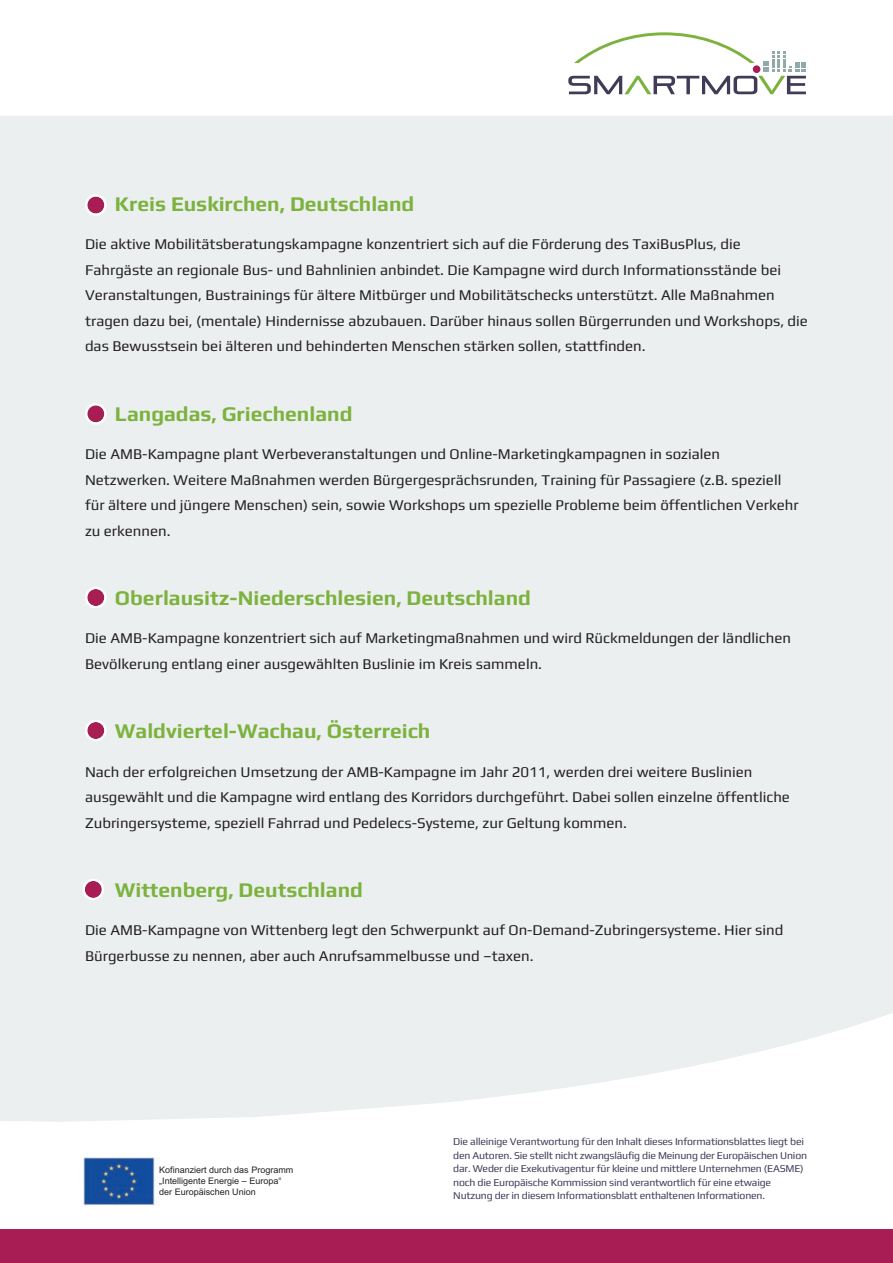
<style>
.page{position:relative;width:893px;height:1263px;background:#fff}
.page>*{position:absolute;margin:0;border:0;box-sizing:border-box;transform-origin:0 0}
.t1{font:700 21px "Play";color:#7cb23e}
.t2{font:15px/25.5px "Play";color:#231f20}
.t3{font:10.5px/13.5px "Play";letter-spacing:-.02em;color:#413b58}
.t4{font:9px/10.8px "Arial";color:#231f20}
</style>
<div class="page">
<div style="left:0;top:116px;width:893px;height:1006px;background:#ecefef"></div>
<svg style="left:568px;top:32px;width:238px;height:62px"></svg>
<div style="left:0;top:1229px;width:893px;height:34px;background:#a91d55"></div>
<svg style="left:85px;top:194px;width:22px;height:22px"></svg>
<svg style="left:85px;top:403px;width:22px;height:22px"></svg>
<svg style="left:85px;top:587px;width:22px;height:21px"></svg>
<svg style="left:85px;top:720px;width:22px;height:21px"></svg>
<svg style="left:83px;top:879px;width:21px;height:21px"></svg>
<img style="left:84px;top:1158px;width:71px;height:48px">
<h1 class="t1" style="left:115px;top:191px;width:301px">Kreis Euskirchen, Deutschland</h1>
<p class="t2" style="left:85px;top:231px;width:724px">Die aktive Mobilitätsberatungskampagne konzentriert sich auf die Förderung des TaxiBusPlus, die Fahrgäste an regionale Bus- und Bahnlinien anbindet. Die Kampagne wird durch Informationsstände bei Veranstaltungen, Bustrainings für ältere Mitbürger und Mobilitätschecks unterstützt. Alle Maßnahmen tragen dazu bei, (mentale) Hindernisse abzubauen. Darüber hinaus sollen Bürgerrunden und Workshops, die das Bewusstsein bei älteren und behinderten Menschen stärken sollen, stattfinden.</p>
<h1 class="t1" style="left:115px;top:401px;width:239px">Langadas, Griechenland</h1>
<p class="t2" style="left:85px;top:441px;width:715px">Die AMB-Kampagne plant Werbeveranstaltungen und Online-Marketingkampagnen in sozialen Netzwerken. Weitere Maßnahmen werden Bürgergesprächsrunden, Training für Passagiere (z.B. speziell für ältere und jüngere Menschen) sein, sowie Workshops um spezielle Probleme beim öffentlichen Verkehr zu erkennen.</p>
<h1 class="t1" style="left:115px;top:585px;width:418px">Oberlausitz-Niederschlesien, Deutschland</h1>
<p class="t2" style="left:85px;top:625px;width:707px">Die AMB-Kampagne konzentriert sich auf Marketingmaßnahmen und wird Rückmeldungen der ländlichen<br>Bevölkerung entlang einer ausgewählten Buslinie im Kreis sammeln.</p>
<h1 class="t1" style="left:115px;top:719px;width:317px">Waldviertel-Wachau, Österreich</h1>
<p class="t2" style="left:85px;top:758px;width:706px">Nach der erfolgreichen Umsetzung der AMB-Kampagne im Jahr 2011, werden drei weitere Buslinien ausgewählt und die Kampagne wird entlang des Korridors durchgeführt. Dabei sollen einzelne öffentliche<br>Zubringersysteme, speziell Fahrrad und Pedelecs-Systeme, zur Geltung kommen.</p>
<h1 class="t1" style="left:115px;top:877px;width:250px">Wittenberg, Deutschland</h1>
<p class="t2" style="left:85px;top:917px;width:700px">Die AMB-Kampagne von Wittenberg legt den Schwerpunkt auf On-Demand-Zubringersysteme. Hier sind<br>Bürgerbusse zu nennen, aber auch Anrufsammelbusse und –taxen.</p>
<p class="t4" style="left:159px;top:1165px;width:136px">Kofinanziert durch das Programm „Intelligente Energie – Europa“ der Europäischen Union</p>
<p class="t3" style="left:453px;top:1134px;width:355px">Die alleinige Verantwortung für den Inhalt dieses Informationsblattes liegt bei den Autoren. Sie stellt nicht zwangsläufig die Meinung der Europäischen Union dar. Weder die Exekutivagentur für kleine und mittlere Unternehmen (EASME) noch die Europäische Kommission sind verantwortlich für eine etwaige Nutzung der in diesem Informationsblatt enthaltenen Informationen.</p>
</div>
